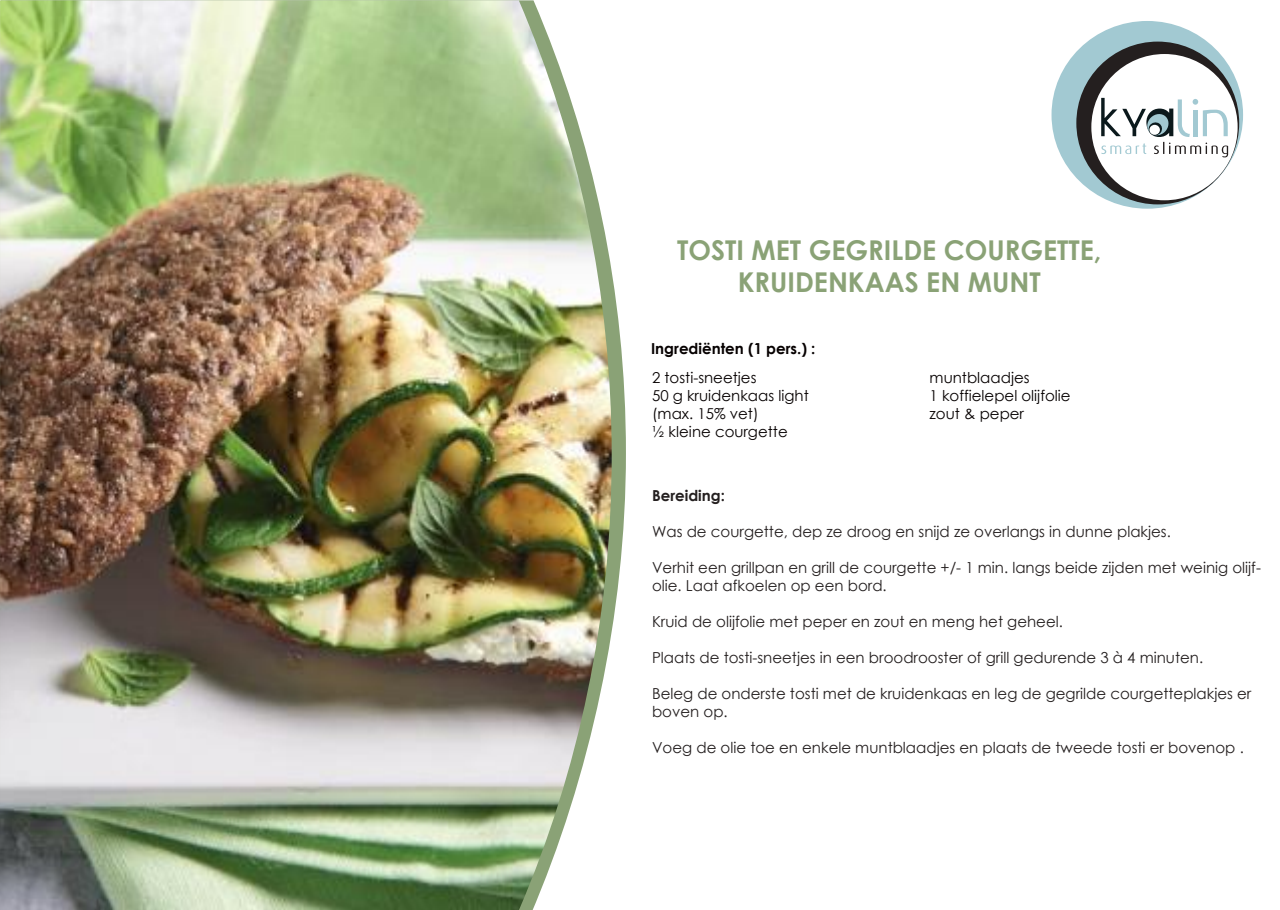
<style>
.page{position:relative;width:1280px;height:910px;background:#fff}
.page>*{position:absolute;margin:0;border:0;box-sizing:border-box;transform-origin:0 0}
.t1{font:700 27.3px/32.4px "Century Gothic";color:#8aa276;text-align:center}
.t2{font:15.15px/18px "Century Gothic";color:#241f1f}
.t3{font:700 15.15px "Century Gothic";color:#060000}
.t4{font:700 15.15px "Century Gothic";color:#241f1f}
.t5{font:15px/18px "Century Gothic";color:#060000}
</style>
<div class="page">
<svg style="left:612px;top:274px;width:14px;height:355px;fill:#8aa276"></svg>
<img style="left:0;top:0;width:612px;height:910px">
<div style="left:1051px;top:21px;width:192px;height:188px;background:#a2c9d2;border-radius:50%"></div>
<div style="left:1076px;top:42px;width:163px;height:162px;background:#241f1f;border-radius:50%"></div>
<div style="left:1091px;top:54px;width:146px;height:146px;background:#fff;border-radius:50%"></div>
<svg style="left:1101px;top:98px;width:127px;height:59px"></svg>
<p class="t1" style="left:677px;top:232px;width:426px">TOSTI MET GEGRILDE COURGETTE,<br>KRUIDENKAAS EN MUNT</p>
<p class="t3" style="left:651px;top:337px;width:166px">Ingrediënten (1 pers.) :</p>
<p class="t5" style="left:652px;top:368px;width:158px">2 tosti-sneetjes<br>50 g kruidenkaas light (max. 15% vet)<br>½ kleine courgette</p>
<p class="t5" style="left:930px;top:368px;width:143px">muntblaadjes<br>1 koffielepel olijfolie zout &amp; peper</p>
<p class="t4" style="left:652px;top:484px;width:74px">Bereiding:</p>
<p class="t2" style="left:652px;top:523px;width:520px">Was de courgette, dep ze droog en snijd ze overlangs in dunne plakjes.</p>
<p class="t2" style="left:652px;top:559px;width:610px">Verhit een grillpan en grill de courgette +/- 1 min. langs beide zijden met weinig olijf&shy;olie. Laat afkoelen op een bord.</p>
<p class="t2" style="left:652px;top:613px;width:412px">Kruid de olijfolie met peper en zout en meng het geheel.</p>
<p class="t2" style="left:652px;top:649px;width:553px">Plaats de tosti-sneetjes in een broodrooster of grill gedurende 3 à 4 minuten.</p>
<p class="t2" style="left:652px;top:685px;width:601px">Beleg de onderste tosti met de kruidenkaas en leg de gegrilde courgetteplakjes er boven op.</p>
<p class="t2" style="left:652px;top:739px;width:593px">Voeg de olie toe en enkele muntblaadjes en plaats de tweede tosti er bovenop .</p>
</div>
